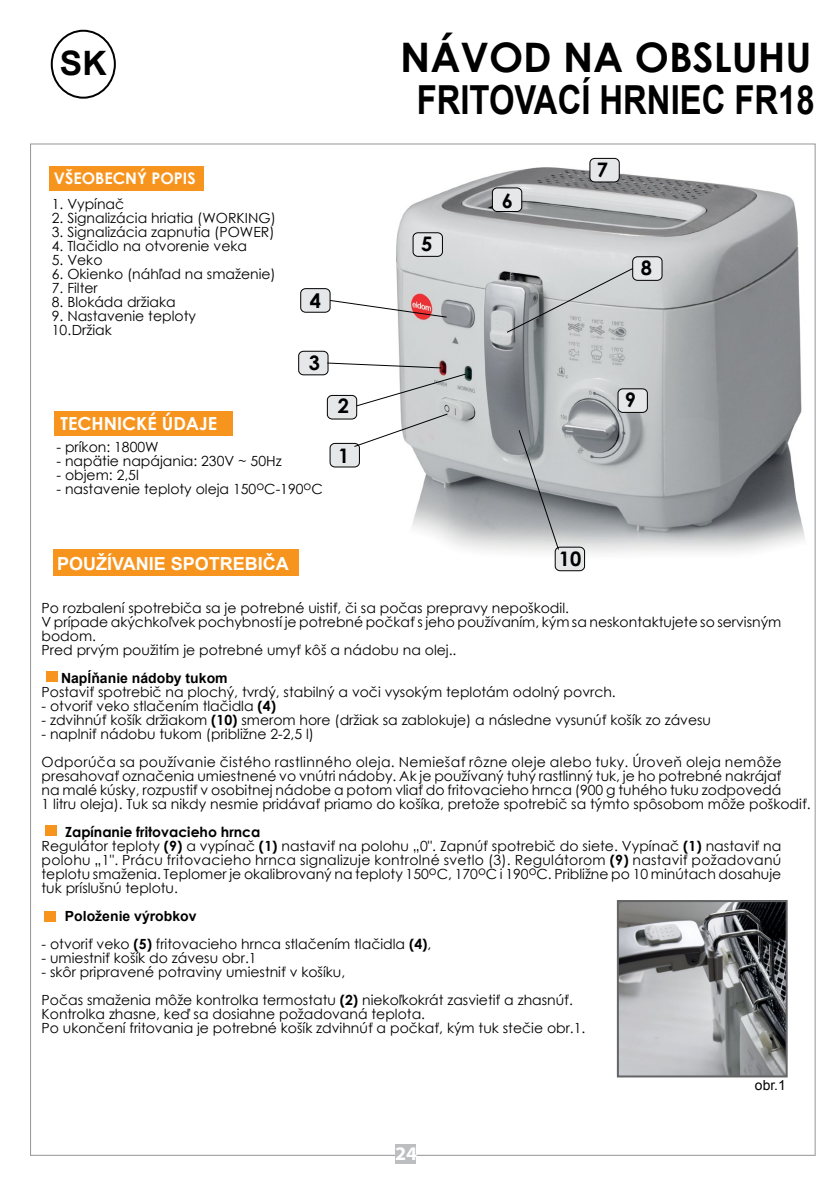
<style>
.page{position:relative;width:840px;height:1191px;background:#fff}
.page>*{position:absolute;margin:0;border:0;box-sizing:border-box;transform-origin:0 0}
.t1{font:700 40.6px "Century Gothic";color:#000}
.t2{font:700 40px "Arial";color:#000;scale:.82 1}
.t3{font:700 33.6px "Arial";color:#000}
.t4{font:700 20px "Century Gothic";color:#000}
.t5{font:700 19.2px "Myriad Pro";color:#fff;scale:1.04 1}
.t6{font:700 18px "Arial";color:#fff}
.t7{font:700 18px "Century Gothic";color:#fff}
.t8{font:700 16px "Century Gothic";color:#fff}
.t9{font:14px/14px "Century Gothic";color:#000}
.t10{font:14px/28px "Century Gothic";letter-spacing:.025em;color:#000}
.t11{font:700 14px "Arial";color:#000}
.t12{font:13.8px "Arial";color:#000}
.s1{font-weight:700}
</style>
<div class="page">
<div style="left:50px;top:166px;width:154px;height:25px;background:#f7941e"></div>
<div style="left:54px;top:411px;width:178px;height:25px;background:#f7941e"></div>
<div style="left:53px;top:549px;width:245px;height:26px;background:#f7941e"></div>
<div style="left:51px;top:30px;width:65px;height:69px;border:2px solid #000;border-radius:50%"></div>
<img style="left:396px;top:168px;width:409px;height:395px">
<div style="left:589px;top:158px;width:30px;height:24px;background:#e6e7e8;border-radius:5px"></div>
<div style="left:589px;top:158px;width:30px;height:24px;border:1px solid #000;border-radius:5px"></div>
<div style="left:617px;top:389px;width:30px;height:23px;background:#e6e7e8;border-radius:5px"></div>
<div style="left:617px;top:388px;width:30px;height:24px;border:1px solid #000;border-radius:5px"></div>
<div style="left:555px;top:547px;width:29px;height:24px;background:#e6e7e8;border-radius:5px"></div>
<div style="left:554px;top:547px;width:30px;height:24px;border:1px solid #000;border-radius:5px"></div>
<div style="left:413px;top:233px;width:29px;height:23px;background:#e6e7e8;border-radius:5px"></div>
<div style="left:412px;top:232px;width:30px;height:24px;border:1px solid #000;border-radius:5px"></div>
<div style="left:298px;top:351px;width:30px;height:24px;background:#e6e7e8;border-radius:5px"></div>
<div style="left:298px;top:351px;width:30px;height:24px;border:1px solid #000;border-radius:5px"></div>
<div style="left:300px;top:289px;width:30px;height:23px;background:#e6e7e8;border-radius:5px"></div>
<div style="left:300px;top:288px;width:30px;height:24px;border:1px solid #000;border-radius:5px"></div>
<div style="left:330px;top:443px;width:29px;height:24px;background:#e6e7e8;border-radius:5px"></div>
<div style="left:329px;top:443px;width:30px;height:24px;border:1px solid #000;border-radius:5px"></div>
<div style="left:327px;top:395px;width:29px;height:24px;background:#e6e7e8;border-radius:5px"></div>
<div style="left:327px;top:395px;width:30px;height:24px;border:1px solid #000;border-radius:5px"></div>
<div style="left:632px;top:257px;width:29px;height:23px;background:#e6e7e8;border-radius:5px"></div>
<div style="left:632px;top:256px;width:30px;height:24px;border:1px solid #000;border-radius:5px"></div>
<div style="left:492px;top:188px;width:29px;height:23px;background:#e6e7e8;border-radius:5px"></div>
<div style="left:492px;top:188px;width:29px;height:24px;border:1px solid #000;border-radius:5px"></div>
<svg style="left:353px;top:413px;width:94px;height:34px"></svg>
<svg style="left:327px;top:362px;width:139px;height:44px"></svg>
<svg style="left:329px;top:300px;width:118px;height:17px"></svg>
<svg style="left:506px;top:268px;width:127px;height:65px;background:#b8bbbd"></svg>
<svg style="left:518px;top:430px;width:40px;height:120px;background:#a5a9ab"></svg>
<img style="left:619px;top:903px;width:165px;height:171px">
<div style="left:616px;top:900px;width:171px;height:177px;border:2px solid #636466"></div>
<div style="left:395px;top:1144px;width:20px;height:19px;background:#bcbec0"></div>
<div style="left:46px;top:671px;width:11px;height:10px;background:#f7941e"></div>
<div style="left:45px;top:825px;width:11px;height:10px;background:#f7941e"></div>
<div style="left:44px;top:911px;width:11px;height:10px;background:#f7941e"></div>
<h3 class="t3" style="left:60px;top:41px;width:48px">SK</h3>
<p class="t8" style="left:54px;top:168px;width:143px">VŠEOBECNÝ POPIS</p>
<p class="t9" style="left:52px;top:196px;width:74px">1. Vypínač</p>
<p class="t9" style="left:52px;top:210px;width:225px">2. Signalizácia hriatia (WORKING)</p>
<p class="t9" style="left:52px;top:224px;width:224px">3. Signalizácia zapnutia (POWER)</p>
<p class="t9" style="left:52px;top:238px;width:197px">4. Tlačidlo na otvorenie veka</p>
<p class="t9" style="left:52px;top:252px;width:52px">5. Veko</p>
<p class="t9" style="left:52px;top:266px;width:225px">6. Okienko (náhľad na smaženie)</p>
<p class="t9" style="left:52px;top:280px;width:47px">7. Filter</p>
<p class="t9" style="left:52px;top:294px;width:125px">8. Blokáda držiaka</p>
<p class="t9" style="left:52px;top:308px;width:145px">9. Nastavenie teploty</p>
<p class="t9" style="left:52px;top:322px;width:61px">10. Držiak</p>
<p class="t7" style="left:60px;top:412px;width:158px">TECHNICKÉ ÚDAJE</p>
<h3 class="t4" style="left:310px;top:288px;width:13px">4</h3>
<h3 class="t4" style="left:309px;top:350px;width:13px">3</h3>
<p class="t9" style="left:56px;top:439px;width:104px">- príkon: 1800W</p>
<p class="t9" style="left:56px;top:453px;width:226px">- napätie napájania: 230V ~ 50Hz</p>
<p class="t9" style="left:56px;top:467px;width:84px">- objem: 2,5l</p>
<p class="t9" style="left:56px;top:481px;width:268px">- nastavenie teploty oleja 150<sup>o</sup>C-190<sup>o</sup>C</p>
<h3 class="t4" style="left:338px;top:393px;width:13px">2</h3>
<h3 class="t4" style="left:338px;top:443px;width:13px">1</h3>
<h1 class="t1" style="left:400px;top:32px;width:412px">NÁVOD NA OBSLUHU</h1>
<h2 class="t2" style="left:416px;top:74px;width:486px">FRITOVACÍ HRNIEC FR18</h2>
<h3 class="t4" style="left:421px;top:232px;width:13px">5</h3>
<h3 class="t4" style="left:501px;top:188px;width:13px">6</h3>
<h3 class="t4" style="left:596px;top:157px;width:13px">7</h3>
<h3 class="t4" style="left:640px;top:255px;width:13px">8</h3>
<h3 class="t4" style="left:624px;top:387px;width:13px">9</h3>
<h3 class="t4" style="left:558px;top:546px;width:24px">10</h3>
<p class="t6" style="left:57px;top:552px;width:233px">POUŽÍVANIE SPOTREBIČA</p>
<p class="t9" style="left:42px;top:600px;width:741px">Po rozbalení spotrebiča sa je potrebné uistiť, či sa počas prepravy nepoškodil.<br>V prípade akýchkoľvek pochybností je potrebné počkať s jeho používaním, kým sa neskontaktujete so servisným bodom.<br>Pred prvým použitím je potrebné umyť kôš a nádobu na olej..</p>
<p class="t11" style="left:61px;top:668px;width:168px">Napĺňanie nádoby tukom</p>
<p class="t9" style="left:42px;top:684px;width:575px">Postaviť spotrebič na plochý, tvrdý, stabilný a voči vysokým teplotám odolný povrch.</p>
<p class="t9" style="left:42px;top:698px;width:236px">- otvoriť veko stlačením tlačidla <span class="s1">(4)</span></p>
<p class="t9" style="left:42px;top:712px;width:670px">- zdvihnúť košík držiakom <span class="s1">(10)</span> smerom hore (držiak sa zablokuje) a následne vysunúť košík zo závesu</p>
<p class="t10" style="left:42px;top:719px;width:741px">- naplniť nádobu tukom (približne 2-2,5 l)<br>Odporúča sa používanie čistého rastlinného oleja. Nemiešať rôzne oleje alebo tuky. Úroveň oleja nemôže</p>
<p class="t9" style="left:42px;top:768px;width:770px">presahovať označenia umiestnené vo vnútri nádoby. Ak je používaný tuhý rastlinný tuk, je ho potrebné nakrájať<br>na malé kúsky, rozpustiť v osobitnej nádobe a potom vliať do fritovacieho hrnca (900 g tuhého tuku zodpovedá<br>1 litru oleja). Tuk sa nikdy nesmie pridávať priamo do košíka, pretože spotrebič sa týmto spôsobom môže poškodiť.</p>
<p class="t9" style="left:42px;top:824px;width:741px;text-indent:24px"><span class="s1">Zapínanie fritovacieho hrnca<br></span>Regulátor teploty <span class="s1">(9)</span> a vypínač <span class="s1">(1)</span> nastaviť na polohu „0". Zapnúť spotrebič do siete. Vypínač <span class="s1">(1)</span> nastaviť na polohu „1". Prácu fritovacieho hrnca signalizuje kontrolné svetlo (3). Regulátorom <span class="s1">(9)</span> nastaviť požadovanú teplotu smaženia. Teplomer je okalibrovaný na teploty 150<sup>o</sup>C, 170<sup>o</sup>C i 190<sup>o</sup>C. Približne po 10 minútach dosahuje tuk príslušnú teplotu.</p>
<p class="t11" style="left:65px;top:906px;width:133px">Položenie výrobkov</p>
<p class="t9" style="left:42px;top:936px;width:391px">- otvoriť veko <span class="s1">(5)</span> fritovacieho hrnca stlačením tlačidla <span class="s1">(4)</span>,</p>
<p class="t9" style="left:42px;top:950px;width:216px">- umiestniť košík do závesu obr.1</p>
<p class="t9" style="left:42px;top:957px;width:532px;line-height:28px">- skôr pripravené potraviny umiestniť v košíku,<br>Počas smaženia môže kontrolka termostatu <span class="s1">(2)</span> niekoľkokrát zasvietiť a zhasnúť.</p>
<p class="t9" style="left:42px;top:1006px;width:545px">Kontrolka zhasne, keď sa dosiahne požadovaná teplota.<br>Po ukončení fritovania je potrebné košík zdvihnúť a počkať, kým tuk stečie obr.1.</p>
<h3 class="t5" style="left:395px;top:1141px;width:23px">24</h3>
<p class="t12" style="left:754px;top:1076px;width:32px">obr.1</p>
</div>
